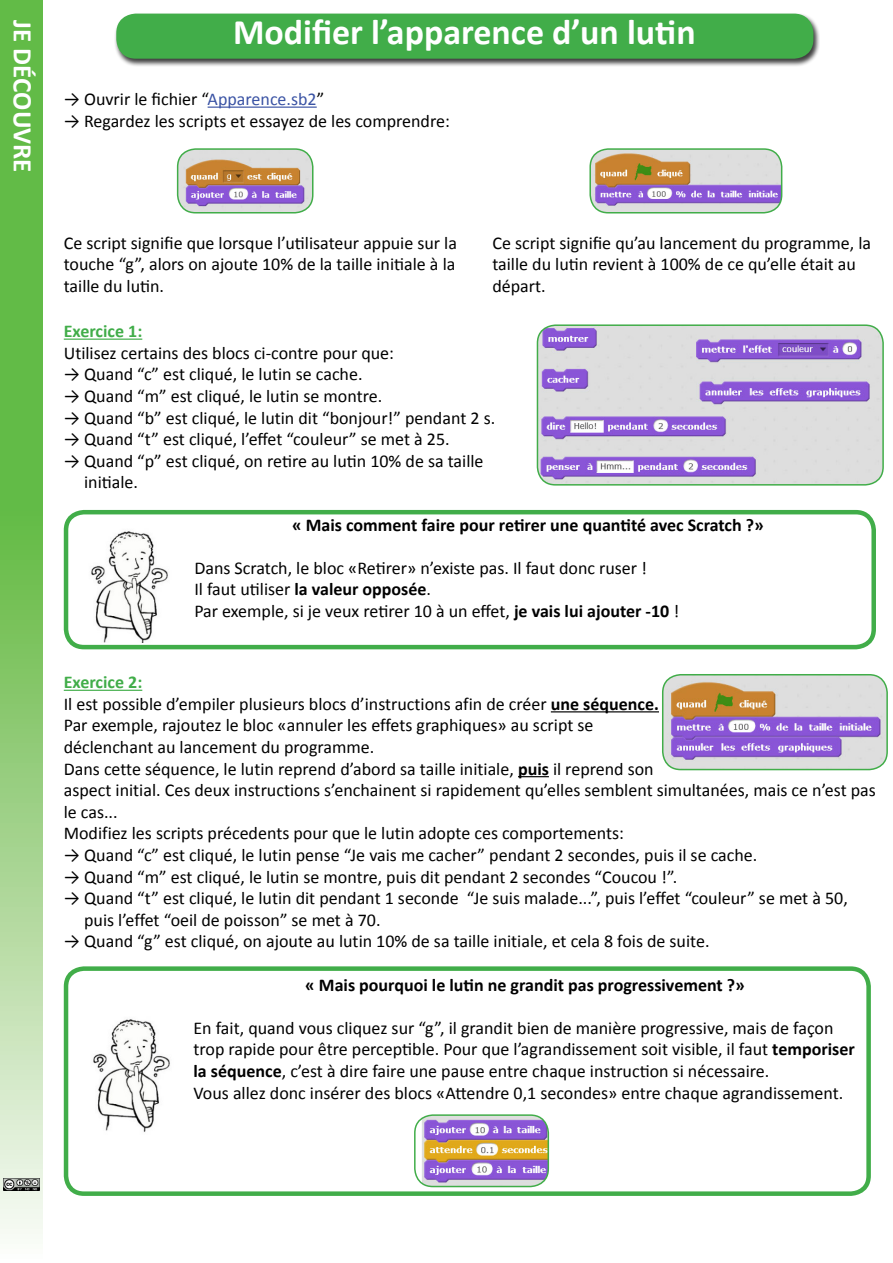
<style>
.page{position:relative;width:893px;height:1263px;background:#fff}
.page>*{position:absolute;margin:0;border:0;box-sizing:border-box;transform-origin:0 0}
.t1{font:700 36px "Calibri";color:#fff}
.t2{font:700 27px "Calibri";color:#fff}
.t3{font:18px/21.6px "Calibri";color:#000}
.t4{font:700 18px "Calibri";color:#000}
.t5{font:700 18px "Calibri";color:#41ad49}
.s1{color:#3a53a4}
.s2{font-weight:700}
.s3{font-weight:700;color:#41ad49}
</style>
<div class="page">
<hr style="left:208px;top:107px;width:109px;height:1px;background:#3a53a4">
<img style="left:178px;top:149px;width:135px;height:64px">
<div style="left:177px;top:148px;width:136px;height:65px;border:2px solid #41ad49;border-radius:18px"></div>
<img style="left:592px;top:149px;width:190px;height:64px">
<div style="left:589px;top:148px;width:193px;height:65px;border:2px solid #41ad49;border-radius:18px"></div>
<hr style="left:64px;top:339px;width:78px;height:1px;background:#41ad49">
<img style="left:537px;top:327px;width:346px;height:158px">
<div style="left:537px;top:324px;width:347px;height:162px;border:2px solid #41ad49;border-radius:18px"></div>
<div style="left:64px;top:510px;width:812px;height:139px;border:4px solid #41ad49;border-radius:18px"></div>
<img style="left:91px;top:531px;width:77px;height:111px">
<hr style="left:64px;top:690px;width:78px;height:1px;background:#41ad49">
<hr style="left:551px;top:711px;width:108px;height:1px;background:#000">
<hr style="left:518px;top:776px;width:31px;height:1px;background:#000">
<img style="left:663px;top:675px;width:224px;height:94px">
<div style="left:662px;top:674px;width:226px;height:96px;border:2px solid #41ad49;border-radius:18px"></div>
<div style="left:64px;top:966px;width:807px;height:230px;border:4px solid #41ad49;border-radius:18px"></div>
<img style="left:93px;top:1019px;width:77px;height:113px">
<img style="left:422px;top:1115px;width:126px;height:71px">
<div style="left:414px;top:1114px;width:135px;height:73px;border:2px solid #41ad49;border-radius:18px"></div>
<svg style="left:0;top:0;width:43px;height:1234px;background:#8bcb74"></svg>
<div style="left:114px;top:13px;width:706px;height:54px;background:#000;opacity:.75"></div>
<div style="left:118px;top:15px;width:694px;height:42px;background:#41ad49;border-radius:18px"></div>
<div style="left:116px;top:14px;width:697px;height:45px;border:3px solid #41ad49;border-radius:18px"></div>
<img style="left:3px;top:1178px;width:36px;height:13px">
<h2 class="t2" style="left:42px;top:20px;width:154px;rotate:90deg">JE DÉCOUVRE</h2>
<h1 class="t1" style="left:233px;top:6px;width:464px">Modifier l’apparence d’un lutin</h1>
<p class="t3" style="left:64px;top:88px;width:262px">→ Ouvrir le fichier “<span class="s1">Apparence.sb2</span>”</p>
<p class="t3" style="left:64px;top:109px;width:388px">→ Regardez les scripts et essayez de les comprendre:</p>
<p class="t3" style="left:64px;top:231px;width:395px;text-align:justify">Ce script signifie que lorsque l’utilisateur appuie sur la touche “g”, alors on ajoute 10% de la taille initiale à la taille du lutin.</p>
<p class="t3" style="left:492px;top:231px;width:380px">Ce script signifie qu’au lancement du programme, la taille du lutin revient à 100% de ce qu’elle était au départ.</p>
<p class="t5" style="left:64px;top:318px;width:80px">Exercice 1:</p>
<p class="t3" style="left:64px;top:341px;width:332px">Utilisez certains des blocs ci-contre pour que:</p>
<p class="t3" style="left:64px;top:363px;width:300px">→ Quand “c” est cliqué, le lutin se cache.</p>
<p class="t3" style="left:64px;top:385px;width:320px">→ Quand “m” est cliqué, le lutin se montre.</p>
<p class="t3" style="left:64px;top:406px;width:433px">→ Quand “b” est cliqué, le lutin dit “bonjour!” pendant 2 s.</p>
<p class="t3" style="left:64px;top:428px;width:387px">→ Quand “t” est cliqué, l’effet “couleur” se met à 25.</p>
<p class="t3" style="left:84px;top:449px;width:401px;text-indent:-20px">→ Quand “p” est cliqué, on retire au lutin 10% de sa taille initiale.</p>
<p class="t4" style="left:292px;top:512px;width:473px">« Mais comment faire pour retirer une quantité avec Scratch ?»</p>
<p class="t3" style="left:194px;top:556px;width:486px">Dans Scratch, le bloc «Retirer» n’existe pas. Il faut donc ruser !<br>Il faut utiliser <span class="s2">la valeur opposée</span>.<br>Par exemple, si je veux retirer 10 à un effet, <span class="s2">je vais lui ajouter -10</span> !</p>
<p class="t3" style="left:64px;top:671px;width:814px"><span class="s3">Exercice 2:<br></span>Il est possible d’empiler plusieurs blocs d’instructions afin de créer <span class="s2">une séquence.<br></span>Par exemple, rajoutez le bloc «annuler les effets graphiques» au script se<br>déclenchant au lancement du programme.<br>Dans cette séquence, le lutin reprend d’abord sa taille initiale, <span class="s2">puis</span> il reprend son<br>aspect initial. Ces deux instructions s’enchainent si rapidement qu’elles semblent simultanées, mais ce n’est pas le cas...<br>Modifiez les scripts précedents pour que le lutin adopte ces comportements:</p>
<p class="t3" style="left:64px;top:844px;width:695px">→ Quand “c” est cliqué, le lutin pense “Je vais me cacher” pendant 2 secondes, puis il se cache.</p>
<p class="t3" style="left:64px;top:865px;width:615px">→ Quand “m” est cliqué, le lutin se montre, puis dit pendant 2 secondes “Coucou !”.</p>
<p class="t3" style="left:84px;top:887px;width:765px;text-indent:-20px">→ Quand “t” est cliqué, le lutin dit pendant 1 seconde “Je suis malade...”, puis l’effet “couleur” se met à 50, puis l’effet “oeil de poisson” se met à 70.</p>
<p class="t3" style="left:64px;top:930px;width:647px">→ Quand “g” est cliqué, on ajoute au lutin 10% de sa taille initiale, et cela 8 fois de suite.</p>
<p class="t4" style="left:305px;top:972px;width:441px">« Mais pourquoi le lutin ne grandit pas progressivement ?»</p>
<p class="t3" style="left:194px;top:1016px;width:663px">En fait, quand vous cliquez sur “g”, il grandit bien de manière progressive, mais de façon trop rapide pour être perceptible. Pour que l’agrandissement soit visible, il faut <span class="s2">temporiser la séquence</span>, c’est à dire faire une pause entre chaque instruction si nécessaire.<br>Vous allez donc insérer des blocs «Attendre 0,1 secondes» entre chaque agrandissement.</p>
</div>
